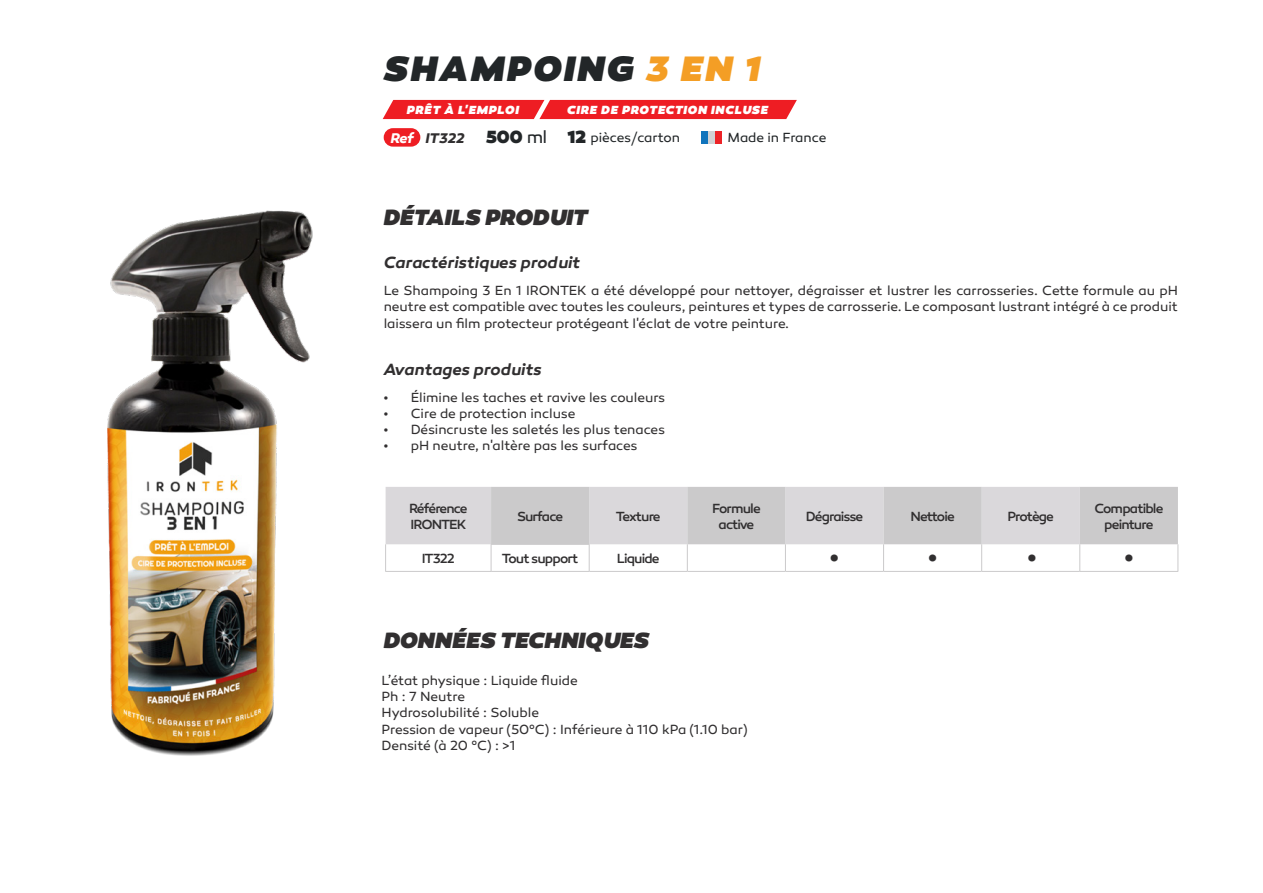
<style>
.page{position:relative;width:1263px;height:893px;background:#fff}
.page>*{position:absolute;margin:0;border:0;box-sizing:border-box;transform-origin:0 0}
.t1{font:italic 900 36px "Canaro";letter-spacing:.07em;color:#222628}
.t2{font:500 27px "Canaro";color:#312f30}
.t3{font:italic 900 22.5px "Canaro";letter-spacing:.01em;color:#312f30}
.t4{font:italic 600 16.5px "Canaro";letter-spacing:-.005em;color:#312f30}
.t5{font:13.5px/16.2px "Canaro";letter-spacing:-.005em;color:#312f30}
.t6{font:500 13.5px/16.2px "Canaro";letter-spacing:-.065em;color:#312f30;text-align:center}
.t7{font:13.5px "Canaro";letter-spacing:-.005em;color:#222628}
.t8{font:italic 900 12px "Canaro";letter-spacing:.06em;color:#fff}
.s1{color:#f49e25}
.s2{font-weight:700;font-style:italic;font-size:14.25px;color:#fff}
.s3{font-weight:700;font-style:italic;font-size:14.25px;color:#312f30}
.s4{font-weight:900;font-size:18px}
.s5{font-size:18px}
</style>
<div class="page">
<hr style="left:385px;top:571px;width:106px;height:1px;background:#cbcacb">
<svg style="left:385px;top:487px;width:793px;height:84px"></svg>
<hr style="left:491px;top:571px;width:98px;height:1px;background:#cbcacb">
<hr style="left:589px;top:571px;width:98px;height:1px;background:#cbcacb">
<hr style="left:687px;top:571px;width:98px;height:1px;background:#cbcacb">
<hr style="left:785px;top:571px;width:98px;height:1px;background:#cbcacb">
<hr style="left:883px;top:571px;width:99px;height:1px;background:#cbcacb">
<hr style="left:982px;top:571px;width:98px;height:1px;background:#cbcacb">
<hr style="left:1080px;top:571px;width:98px;height:1px;background:#cbcacb">
<div style="left:383px;top:100px;width:414px;height:19px;background:#ee1d23"></div>
<div style="left:384px;top:128px;width:36px;height:19px;background:#ee1d23;border-radius:9px"></div>
<div style="left:700px;top:131px;width:7px;height:13px;background:#1074bc"></div>
<div style="left:707px;top:131px;width:7px;height:13px;background:#d1d2d4"></div>
<div style="left:714px;top:131px;width:7px;height:13px;background:#ec2327"></div>
<img style="left:107px;top:210px;width:206px;height:546px">
<h1 class="t1" style="left:384px;top:45px;width:378px">SHAMPOING <span class="s1">3 EN 1</span></h1>
<p class="t8" style="left:407px;top:102px;width:114px">PRÊT À L'EMPLOI</p>
<p class="t8" style="left:567px;top:102px;width:203px">CIRE DE PROTECTION INCLUSE</p>
<p class="t7" style="left:390px;top:129px;width:291px"><span class="s2">Ref</span> <span class="s3">IT322</span> <span class="s4">500</span> <span class="s5">ml</span> <span class="s4">12</span> pièces/carton</p>
<p class="t7" style="left:727px;top:130px;width:100px">Made in France</p>
<h3 class="t3" style="left:384px;top:203px;width:206px">DÉTAILS PRODUIT</h3>
<p class="t4" style="left:384px;top:253px;width:198px">Caractéristiques produit</p>
<p class="t5" style="left:384px;top:283px;width:796px;text-align:justify">Le Shampoing 3 En 1 IRONTEK a été développé pour nettoyer, dégraisser et lustrer les carrosseries. Cette formule au pH neutre est compatible avec toutes les couleurs, peintures et types de carrosserie. Le composant lustrant intégré à ce produit laissera un film protecteur protégeant l'éclat de votre peinture.</p>
<p class="t4" style="left:384px;top:359px;width:160px">Avantages produits</p>
<p class="t5" style="left:384px;top:389px;width:283px">• Élimine les taches et ravive les couleurs</p>
<p class="t5" style="left:384px;top:405px;width:193px">• Cire de protection incluse</p>
<p class="t5" style="left:384px;top:421px;width:283px">• Désincruste les saletés les plus tenaces</p>
<p class="t5" style="left:384px;top:438px;width:255px">• pH neutre, n'altère pas les surfaces</p>
<p class="t6" style="left:409px;top:500px;width:60px;text-align:left">Référence<br>IRONTEK</p>
<p class="t6" style="left:517px;top:508px;width:47px">Surface</p>
<p class="t6" style="left:616px;top:508px;width:46px">Texture</p>
<p class="t6" style="left:712px;top:500px;width:50px">Formule active</p>
<p class="t6" style="left:806px;top:508px;width:59px">Dégraisse</p>
<p class="t6" style="left:910px;top:508px;width:46px">Nettoie</p>
<p class="t6" style="left:1007px;top:508px;width:48px">Protège</p>
<p class="t6" style="left:1094px;top:500px;width:71px">Compatible peinture</p>
<p class="t6" style="left:422px;top:550px;width:34px">IT322</p>
<p class="t6" style="left:502px;top:550px;width:78px">Tout support</p>
<p class="t6" style="left:617px;top:550px;width:44px">Liquide</p>
<h2 class="t2" style="left:830px;top:540px;width:11px">•</h2>
<h2 class="t2" style="left:928px;top:540px;width:11px">•</h2>
<h2 class="t2" style="left:1027px;top:540px;width:11px">•</h2>
<h2 class="t2" style="left:1124px;top:540px;width:11px">•</h2>
<h3 class="t3" style="left:384px;top:625px;width:267px">DONNÉES TECHNIQUES</h3>
<p class="t5" style="left:382px;top:672px;width:368px">L’état physique : Liquide fluide<br>Ph : 7 Neutre<br>Hydrosolubilité : Soluble<br>Pression de vapeur (50°C) : Inférieure à 110 kPa (1.10 bar)<br>Densité (à 20 °C) : &gt;1</p>
</div>
